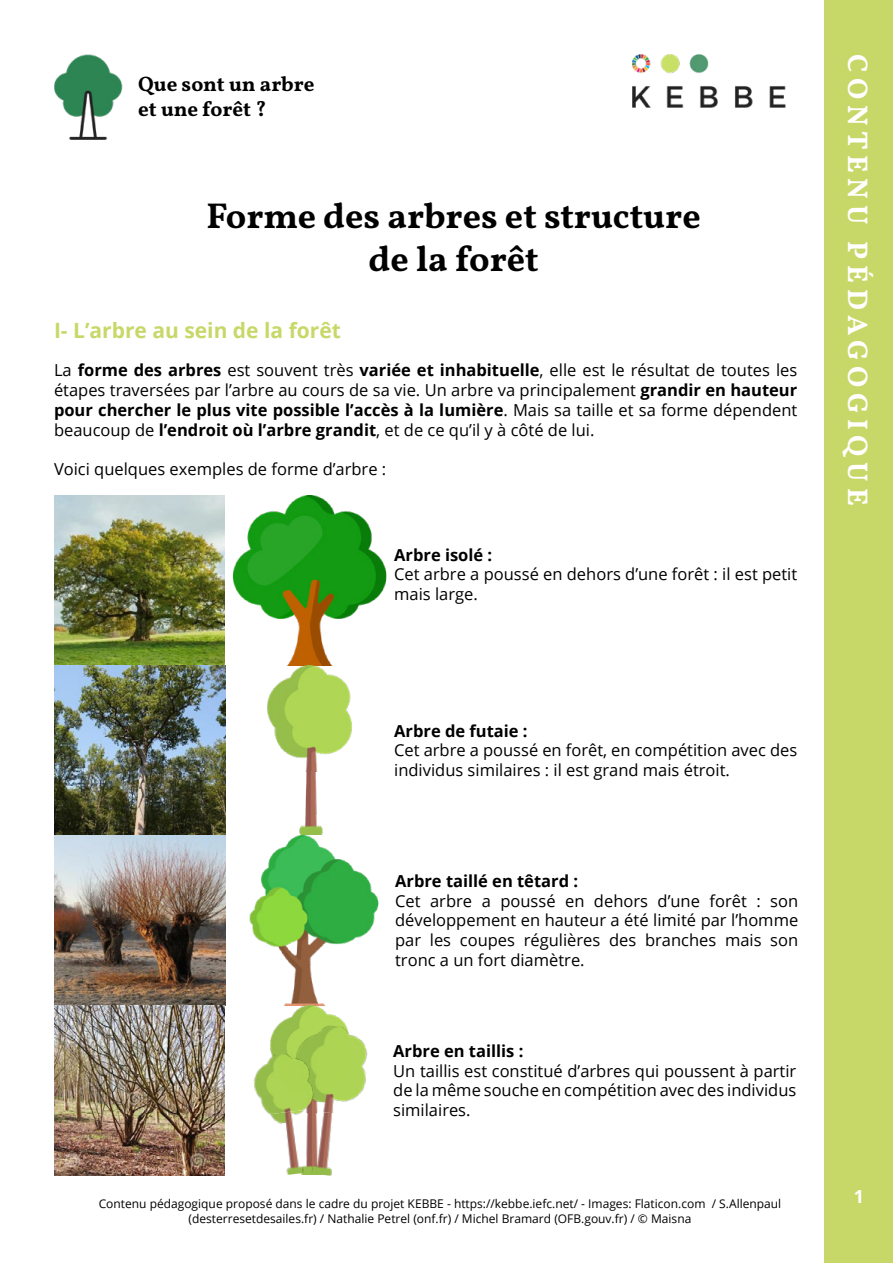
<style>
.page{position:relative;width:893px;height:1263px;background:#fff}
.page>*{position:absolute;margin:0;border:0;box-sizing:border-box;transform-origin:0 0}
.t1{font:36px/43.2px "Vollkorn";color:#000;text-align:center}
.t2{font:28.5px "Vollkorn";letter-spacing:.2em;color:#fff}
.t3{font:21px/25.2px "Vollkorn";color:#000}
.t4{font:700 21px "Open Sans";color:#c8d868}
.t5{font:700 18px "Open Sans";color:#fff}
.t6{font:16.5px/19.8px "Open Sans";color:#000;text-align:justify}
.t7{font:700 16.5px "Open Sans";color:#000}
.t8{font:12px "Open Sans";color:#000}
.s1{font-weight:700}
</style>
<div class="page">
<div style="left:825px;top:0;width:68px;height:1263px;background:#c8d868"></div>
<img style="left:632px;top:54px;width:153px;height:53px">
<img style="left:54px;top:54px;width:68px;height:86px">
<img style="left:54px;top:495px;width:333px;height:170px">
<img style="left:54px;top:665px;width:171px;height:511px">
<img style="left:267px;top:665px;width:85px;height:169px">
<img style="left:249px;top:836px;width:130px;height:170px">
<img style="left:270px;top:1006px;width:73px;height:43px">
<img style="left:276px;top:1021px;width:92px;height:86px">
<img style="left:272px;top:1107px;width:62px;height:69px">
<img style="left:253px;top:1049px;width:75px;height:68px">
<p class="t3" style="left:138px;top:70px;width:178px">Que sont un arbre et une forêt ?</p>
<h1 class="t1" style="left:206px;top:192px;width:496px">Forme des arbres et structure de la forêt</h1>
<p class="t4" style="left:54px;top:316px;width:288px">I- L’arbre au sein de la forêt</p>
<p class="t6" style="left:54px;top:360px;width:745px">La <span class="s1">forme des arbres</span> est souvent très <span class="s1">variée et inhabituelle</span>, elle est le résultat de toutes les étapes traversées par l’arbre au cours de sa vie. Un arbre va principalement <span class="s1">grandir en hauteur pour chercher le plus vite possible l’accès à la lumière</span>. Mais sa taille et sa forme dépendent beaucoup de <span class="s1">l’endroit où l’arbre grandit</span>, et de ce qu’il y à côté de lui.</p>
<p class="t6" style="left:54px;top:459px;width:334px">Voici quelques exemples de forme d’arbre :</p>
<p class="t7" style="left:394px;top:543px;width:100px">Arbre isolé :</p>
<p class="t6" style="left:394px;top:564px;width:405px">Cet arbre a poussé en dehors d’une forêt : il est petit mais large.</p>
<h2 class="t2" style="left:879px;top:54px;width:453px;rotate:90deg">CONTENU PÉDAGOGIQUE</h2>
<p class="t7" style="left:394px;top:719px;width:135px">Arbre de futaie :</p>
<p class="t6" style="left:394px;top:740px;width:405px">Cet arbre a poussé en forêt, en compétition avec des individus similaires : il est grand mais étroit.</p>
<p class="t7" style="left:395px;top:869px;width:184px">Arbre taillé en têtard :</p>
<p class="t6" style="left:395px;top:890px;width:405px">Cet arbre a poussé en dehors d’une forêt : son développement en hauteur a été limité par l’homme par les coupes régulières des branches mais son tronc a un fort diamètre.</p>
<p class="t7" style="left:393px;top:1039px;width:132px">Arbre en taillis :</p>
<p class="t6" style="left:393px;top:1060px;width:405px">Un taillis est constitué d’arbres qui poussent à partir de la même souche en compétition avec des individus similaires.</p>
<p class="t8" style="left:99px;top:1195px;width:684px">Contenu pédagogique proposé dans le cadre du projet KEBBE - https://kebbe.iefc.net/ - Images: Flaticon.com / S.Allenpaul</p>
<p class="t8" style="left:189px;top:1210px;width:504px">(desterresetdesailes.fr) / Nathalie Petrel (onf.fr) / Michel Bramard (OFB.gouv.fr) / © Maisna</p>
<p class="t5" style="left:854px;top:1184px;width:12px">1</p>
</div>
